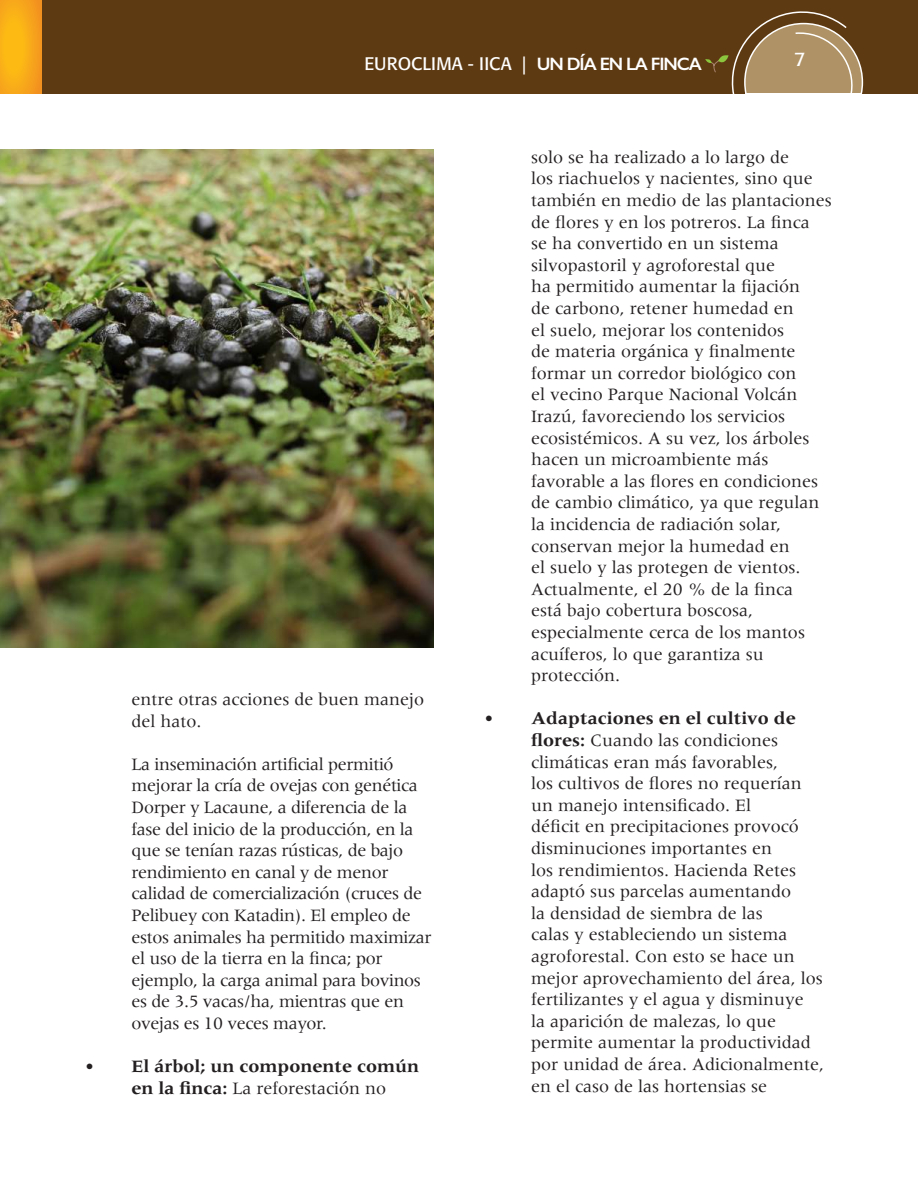
<style>
.page{position:relative;width:918px;height:1188px;background:#fff}
.page>*{position:absolute;margin:0;border:0;box-sizing:border-box;transform-origin:0 0}
.t1{font:19.5px "Formata";color:#fff}
.t2{font:18px/21.6px "Meridien";color:#231f20}
.t3{font:18px/21.6px "Meridien";letter-spacing:-.02em;color:#231f20}
.t4{font:700 18px/21.6px "Meridien";color:#231f20}
.t5{font:18px "Formata";color:#fff}
.s1{font-family:"Gill Sans";font-weight:600}
.s2{font-weight:400}
.s3{font-weight:700}
</style>
<div class="page">
<div style="left:13px;top:0;width:905px;height:94px;background:#5e3a12"></div>
<svg style="left:705px;top:11px;width:153px;height:83px"></svg>
<svg style="left:0;top:0;width:41px;height:94px"></svg>
<img style="left:0;top:149px;width:433px;height:499px">
<p class="t5" style="left:364px;top:52px;width:339px">EUROCLIMA - IICA | <span class="s1">UN DÍA EN LA FINCA</span></p>
<p class="t1" style="left:794px;top:47px;width:13px">7</p>
<p class="t2" style="left:132px;top:688px;width:294px">entre otras acciones de buen manejo del hato.</p>
<p class="t3" style="left:132px;top:753px;width:302px">La inseminación artificial permitió mejorar la cría de ovejas con genética Dorper y Lacaune, a diferencia de la fase del inicio de la producción, en la que se tenían razas rústicas, de bajo rendimiento en canal y de menor calidad de comercialización (cruces de Pelibuey con Katadin). El empleo de estos animales ha permitido maximizar el uso de la tierra en la finca; por ejemplo, la carga animal para bovinos es de 3.5 vacas/ha, mientras que en ovejas es 10 veces mayor.</p>
<p class="t4" style="left:132px;top:1055px;width:289px;text-indent:-46px"><span class="s2">•</span> El árbol; un componente común en la finca: <span class="s2">La reforestación no</span></p>
<p class="t2" style="left:531px;top:146px;width:302px">solo se ha realizado a lo largo de<br>los riachuelos y nacientes, sino que también en medio de las plantaciones de flores y en los potreros. La finca<br>se ha convertido en un sistema silvopastoril y agroforestal que<br>ha permitido aumentar la fijación<br>de carbono, retener humedad en<br>el suelo, mejorar los contenidos<br>de materia orgánica y finalmente formar un corredor biológico con<br>el vecino Parque Nacional Volcán<br>Irazú, favoreciendo los servicios ecosistémicos. A su vez, los árboles hacen un microambiente más favorable a las flores en condiciones de cambio climático, ya que regulan la incidencia de radiación solar, conservan mejor la humedad en<br>el suelo y las protegen de vientos.<br>Actualmente, el 20 % de la finca<br>está bajo cobertura boscosa, especialmente cerca de los mantos acuíferos, lo que garantiza su protección.</p>
<p class="t2" style="left:531px;top:708px;width:295px;text-indent:-46px">• <span class="s3">Adaptaciones en el cultivo de flores:</span> Cuando las condiciones climáticas eran más favorables,<br>los cultivos de flores no requerían un manejo intensificado. El<br>déficit en precipitaciones provocó disminuciones importantes en<br>los rendimientos. Hacienda Retes adaptó sus parcelas aumentando<br>la densidad de siembra de las<br>calas y estableciendo un sistema agroforestal. Con esto se hace un mejor aprovechamiento del área, los fertilizantes y el agua y disminuye<br>la aparición de malezas, lo que permite aumentar la productividad por unidad de área. Adicionalmente, en el caso de las hortensias se</p>
</div>
